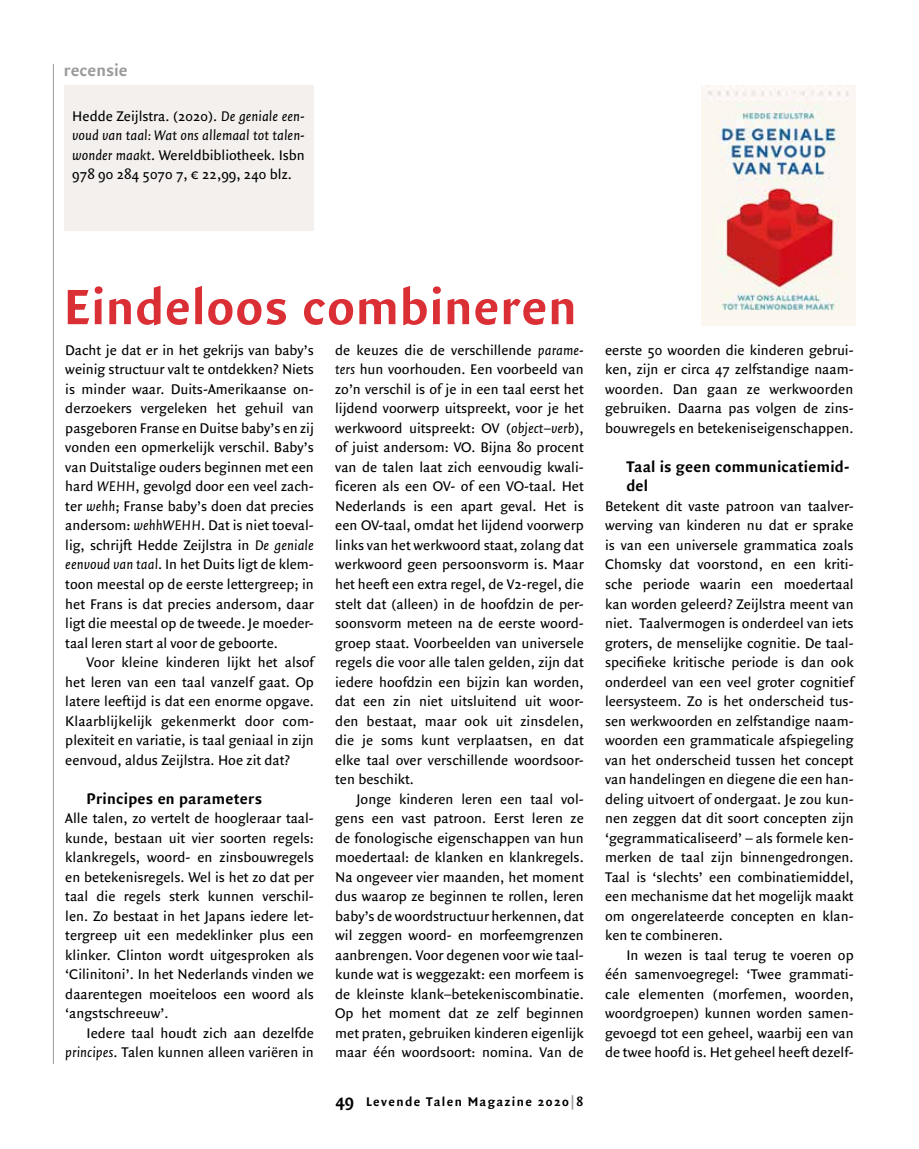
<style>
.page{position:relative;width:919px;height:1149px;background:#fff}
.page>*{position:absolute;margin:0;border:0;box-sizing:border-box;transform-origin:0 0}
.t1{font:700 53.25px "Quadraat Sans";letter-spacing:.015em;color:#db2f36}
.t2{font:700 18px "Quadraat Sans";color:#9a9b9d}
.t3{font:700 16.5px/19.5px "Quadraat Sans";letter-spacing:.015em;color:#000}
.t4{font:15px/19.5px "Quadraat Sans";color:#000;text-align:justify}
.t5{font:700 13.5px "Quadraat Sans";letter-spacing:.1em;color:#000}
.s1{font-style:italic}
.s2{font-size:18px}
.s3{color:#9a9b9d}
</style>
<div class="page">
<hr style="left:53px;top:64px;width:1px;height:999px;background:#9a9b9d">
<div style="left:64px;top:85px;width:249px;height:145px;background:#f4f0ee"></div>
<img style="left:701px;top:85px;width:154px;height:240px">
<p class="t2" style="left:64px;top:60px;width:65px">recensie</p>
<p class="t4" style="left:72px;top:106px;width:234px">Hedde Zeijlstra. (2020). <span class="s1">De geniale een&shy;voud van taal: Wat ons allemaal tot talen&shy;wonder maakt</span>. Wereldbibliotheek. Isbn 978 90 284 5070 7, € 22,99, 240 blz.</p>
<h1 class="t1" style="left:64px;top:277px;width:514px">Eindeloos combineren</h1>
<p class="t4" style="left:65px;top:340px;width:250px">Dacht je dat er in het gekrijs van baby’s weinig structuur valt te ontdekken? Niets is minder waar. Duits-Amerikaanse on&shy;derzoekers vergeleken het gehuil van pasgeboren Franse en Duitse baby’s en zij vonden een opmerkelijk verschil. Baby’s van Duitstalige ouders beginnen met een hard <span class="s1">WEHH</span>, gevolgd door een veel zach&shy;ter <span class="s1">wehh</span>; Franse baby’s doen dat precies andersom: <span class="s1">wehhWEHH</span>. Dat is niet toeval&shy;lig, schrijft Hedde Zeijlstra in <span class="s1">De geniale eenvoud van taal</span>. In het Duits ligt de klem&shy;toon meestal op de eerste lettergreep; in het Frans is dat precies andersom, daar ligt die meestal op de tweede. Je moeder&shy;taal leren start al voor de geboorte.</p>
<p class="t4" style="left:65px;top:652px;width:250px;text-indent:21px">Voor kleine kinderen lijkt het alsof het leren van een taal vanzelf gaat. Op latere leeftijd is dat een enorme opgave.<br>Klaarblijkelijk gekenmerkt door com&shy;plexiteit en variatie, is taal geniaal in zijn eenvoud, aldus Zeijlstra. Hoe zit dat?</p>
<p class="t3" style="left:87px;top:788px;width:177px">Principes en parameters</p>
<p class="t4" style="left:65px;top:808px;width:250px">Alle talen, zo vertelt de hoogleraar taal&shy;kunde, bestaan uit vier soorten regels: klankregels, woord- en zinsbouwregels en betekenisregels. Wel is het zo dat per taal die regels sterk kunnen verschil&shy;len. Zo bestaat in het Japans iedere let&shy;tergreep uit een medeklinker plus een klinker. Clinton wordt uitgesproken als ‘Cilinitoni’. In het Nederlands vinden we daarentegen moeiteloos een woord als ‘angstschreeuw’.</p>
<p class="t4" style="left:65px;top:1023px;width:250px;text-align:right">Iedere taal houdt zich aan dezelfde <span class="s1">principes</span>. Talen kunnen alleen variëren in</p>
<p class="t4" style="left:335px;top:340px;width:250px">de keuzes die de verschillende <span class="s1">parame&shy;ters</span> hun voorhouden. Een voorbeeld van zo’n verschil is of je in een taal eerst het lijdend voorwerp uitspreekt, voor je het werkwoord uitspreekt: OV (<span class="s1">object–verb</span>), of juist andersom: VO. Bijna 80 procent van de talen laat zich eenvoudig kwali&shy;ficeren als een OV- of een VO-taal. Het Nederlands is een apart geval. Het is een OV-taal, omdat het lijdend voorwerp links van het werkwoord staat, zolang dat werkwoord geen persoonsvorm is. Maar het heeft een extra regel, de V2-regel, die stelt dat (alleen) in de hoofdzin de per&shy;soonsvorm meteen na de eerste woord&shy;groep staat. Voorbeelden van universele regels die voor alle talen gelden, zijn dat iedere hoofdzin een bijzin kan worden, dat een zin niet uitsluitend uit woor&shy;den bestaat, maar ook uit zinsdelen, die je soms kunt verplaatsen, en dat elke taal over verschillende woordsoor&shy;ten beschikt.</p>
<p class="t4" style="left:335px;top:789px;width:250px;text-indent:21px">Jonge kinderen leren een taal vol&shy;gens een vast patroon. Eerst leren ze de fonologische eigenschappen van hun moedertaal: de klanken en klankregels.<br>Na ongeveer vier maanden, het moment dus waarop ze beginnen te rollen, leren baby’s de woordstructuur herkennen, dat wil zeggen woord- en morfeemgrenzen aanbrengen. Voor degenen voor wie taal&shy;kunde wat is weggezakt: een morfeem is de kleinste klank–betekeniscombinatie.<br>Op het moment dat ze zelf beginnen met praten, gebruiken kinderen eigenlijk maar één woordsoort: nomina. Van de</p>
<p class="t5" style="left:335px;top:1093px;width:249px"><span class="s2">49</span> Levende Talen Magazine 2020<span class="s3">|</span>8</p>
<p class="t4" style="left:605px;top:340px;width:250px">eerste 50 woorden die kinderen gebrui&shy;ken, zijn er circa 47 zelfstandige naam&shy;woorden. Dan gaan ze werkwoorden gebruiken. Daarna pas volgen de zins&shy;bouwregels en betekeniseigenschappen.</p>
<p class="t3" style="left:626px;top:457px;width:225px">Taal is geen communicatiemid&shy;del</p>
<p class="t4" style="left:605px;top:496px;width:250px">Betekent dit vaste patroon van taalver&shy;werving van kinderen nu dat er sprake is van een universele grammatica zoals Chomsky dat voorstond, en een kriti&shy;sche periode waarin een moedertaal kan worden geleerd? Zeijlstra meent van niet. Taalvermogen is onderdeel van iets groters, de menselijke cognitie. De taal&shy;specifieke kritische periode is dan ook onderdeel van een veel groter cognitief leersysteem. Zo is het onderscheid tus&shy;sen werkwoorden en zelfstandige naam&shy;woorden een grammaticale afspiegeling van het onderscheid tussen het concept van handelingen en diegene die een han&shy;deling uitvoert of ondergaat. Je zou kun&shy;nen zeggen dat dit soort concepten zijn ‘gegrammaticaliseerd’ – als formele ken&shy;merken de taal zijn binnengedrongen.<br>Taal is ‘slechts’ een combinatiemiddel, een mechanisme dat het mogelijk maakt om ongerelateerde concepten en klan&shy;ken te combineren.</p>
<p class="t4" style="left:605px;top:945px;width:250px;text-indent:21px">In wezen is taal terug te voeren op één samenvoegregel: ‘Twee grammati&shy;cale elementen (morfemen, woorden, woordgroepen) kunnen worden samen&shy;gevoegd tot een geheel, waarbij een van de twee hoofd is. Het geheel heeft dezelf-</p>
</div>
